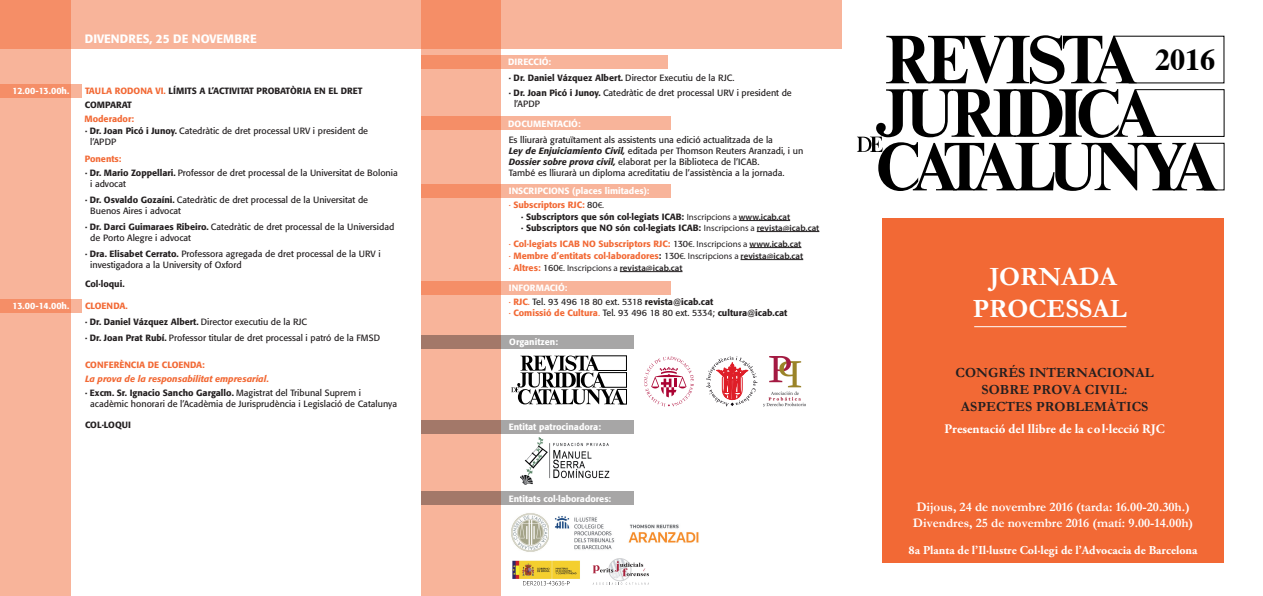
<style>
.page{position:relative;width:1263px;height:596px;background:#fff}
.page>*{position:absolute;margin:0;border:0;box-sizing:border-box;transform-origin:0 0}
.t1{font:700 30.2px "Times";color:#000}
.t2{font:700 26.5px/31.9px "Garamond";color:#fff;text-align:center}
.t3{font:700 14px/16.8px "Garamond";letter-spacing:.005em;color:#231f20;text-align:center}
.t4{font:700 13px/15.6px "Garamond";color:#fff}
.t5{font:700 13px "Adobe Garamond Pro";color:#fff}
.t6{font:700 12px "Adobe Garamond Pro";color:#fff}
.t7{font:500 12px "Formata";color:#fff}
.t8{font:9px/16px "Formata";color:#231f20}
.t9{font:500 9px/11px "Formata";color:#231f20}
.t10{font:500 9px/14px "Formata";color:#fff}
.t11{font:500 9px/12px "Formata";color:#f26935}
.t12{font:italic 500 9px/14px "Formata";color:#f26935}
.t13{font:600 9px "Myriad Pro";color:#231f20}
.s1{color:#f26935}
.s2{font-weight:500;color:#f26935}
.s3{font-weight:500}
.s4{font-style:normal}
.s5{font-style:normal;color:#231f20}
.s6{font-weight:400;font-style:normal;color:#231f20}
.s7{font-weight:500;font-style:italic}
.s8{font-weight:400;color:#f26935}
.s9{font-weight:400;color:#231f20}
.s10{font-family:"Myriad Pro";font-weight:400;color:#231f20}
.s11{font-family:"Myriad Pro";font-weight:400}
.s12{font-family:"Myriad Pro";font-weight:600}
.s13{font-weight:400}
.s14{font-family:"Myriad Pro";font-weight:600;color:#231f20}
.s15{color:#231f20}
.s16{font-family:"Formata";font-weight:400;color:#f26935}
.s17{font-family:"Formata";font-weight:500;color:#f26935}
.s18{font-family:"Formata";font-weight:400}
.s19{font-weight:500;color:#fff}
</style>
<div class="page">
<div style="left:882px;top:218px;width:342px;height:344px;background:#f26935"></div>
<svg style="left:857px;top:35px;width:368px;height:156px"></svg>
<hr style="left:974px;top:326px;width:152px;height:1px;background:#fff">
<div style="left:421px;top:0;width:421px;height:49px;background:#f8b49a"></div>
<svg style="left:421px;top:0;width:79px;height:595px;background:#f7af94"></svg>
<svg style="left:421px;top:56px;width:247px;height:13px;background:#f7a789"></svg>
<svg style="left:421px;top:117px;width:249px;height:13px;background:#f7a789"></svg>
<svg style="left:421px;top:184px;width:250px;height:13px;background:#f7a789"></svg>
<svg style="left:422px;top:281px;width:249px;height:13px;background:#f7a789"></svg>
<hr style="left:739px;top:220px;width:51px;height:1px;background:#231f20">
<hr style="left:757px;top:231px;width:62px;height:1px;background:#231f20">
<hr style="left:749px;top:247px;width:52px;height:1px;background:#231f20">
<hr style="left:741px;top:259px;width:62px;height:1px;background:#231f20">
<hr style="left:620px;top:271px;width:62px;height:1px;background:#231f20">
<div style="left:0;top:0;width:421px;height:49px;background:#f8b49a"></div>
<svg style="left:0;top:0;width:71px;height:595px;background:#f7b095"></svg>
<svg style="left:0;top:84px;width:81px;height:13px"></svg>
<svg style="left:0;top:299px;width:81px;height:13px"></svg>
<svg style="left:421px;top:491px;width:212px;height:13px;background:#a5948e"></svg>
<svg style="left:421px;top:420px;width:212px;height:13px;background:#a5948e"></svg>
<img style="left:511px;top:513px;width:38px;height:39px">
<img style="left:628px;top:524px;width:71px;height:19px">
<svg style="left:421px;top:335px;width:213px;height:13px;background:#a5948f"></svg>
<svg style="left:706px;top:356px;width:51px;height:50px"></svg>
<svg style="left:644px;top:356px;width:50px;height:50px"></svg>
<svg style="left:511px;top:355px;width:116px;height:49px"></svg>
<img style="left:554px;top:516px;width:61px;height:34px">
<img style="left:521px;top:437px;width:89px;height:47px">
<svg style="left:593px;top:558px;width:56px;height:26px"></svg>
<img style="left:763px;top:356px;width:43px;height:50px">
<img style="left:512px;top:560px;width:68px;height:26px">
<h3 class="t7" style="left:85px;top:32px;width:174px">DIVENDRES, 25 DE NOVEMBRE</h3>
<p class="t10" style="left:13px;top:84px;width:58px">12.00-13.00h.</p>
<p class="t9" style="left:85px;top:84px;width:279px;line-height:14px"><span class="s1">TAULA RODONA VI.</span> LÍMITS A L’ACTIVITAT PROBATÒRIA EN EL DRET<br>COMPARAT</p>
<p class="t8" style="left:85px;top:113px;width:285px;line-height:11.9px"><span class="s2">Moderador:<br></span><span class="s3">· Dr. Joan Picó i Junoy.</span> Catedràtic de dret processal URV i president de</p>
<p class="t8" style="left:90px;top:133px;width:28px">l’APDP</p>
<p class="t8" style="left:85px;top:152px;width:314px;line-height:14px"><span class="s2">Ponents:<br></span><span class="s3">· Dr. Mario Zoppellari.</span> Professor de dret processal de la Universitat de Bolonia</p>
<p class="t8" style="left:85px;top:176px;width:285px;text-indent:5px">i advocat<br><span class="s3">· Dr. Osvaldo Gozaíni.</span> Catedràtic de dret processal de la Universitat de</p>
<p class="t8" style="left:85px;top:203px;width:311px;text-indent:5px">Buenos Aires i advocat<br><span class="s3">· Dr. Darci Guimaraes Ribeiro.</span> Catedràtic de dret processal de la Universidad</p>
<p class="t8" style="left:85px;top:230px;width:297px;text-indent:5px">de Porto Alegre i advocat<br><span class="s3">· Dra. Elisabet Cerrato.</span> Professora agregada de dret processal de la URV i</p>
<p class="t8" style="left:90px;top:257px;width:153px">investigadora a la University of Oxford</p>
<p class="t9" style="left:85px;top:278px;width:41px">Col·loqui.</p>
<p class="t10" style="left:13px;top:299px;width:58px">13.00-14.00h.</p>
<p class="t8" style="left:85px;top:298px;width:297px"><span class="s2">CLOENDA.<br></span><span class="s3">· Dr. Daniel Vázquez Albert.</span> Director executiu de la RJC<br><span class="s3">· Dr. Joan Prat Rubí.</span> Professor titular de dret processal i patró de la FMSD</p>
<p class="t12" style="left:85px;top:358px;width:277px"><span class="s4">CONFERÈNCIA DE CLOENDA:<br></span>La prova de la responsabilitat empresarial<span class="s4">.<br></span><span class="s5">· Excm. Sr. Ignacio Sancho Gargallo.</span> <span class="s6">Magistrat del Tribunal Suprem i</span></p>
<p class="t8" style="left:90px;top:396px;width:308px">acadèmic honorari de l’Acadèmia de Jurisprudència i Legislació de Catalunya</p>
<p class="t9" style="left:85px;top:419px;width:47px">COL·LOQUI</p>
<p class="t10" style="left:508px;top:55px;width:44px">DIRECCIÓ:</p>
<h1 class="t1" style="left:1155px;top:31px;width:62px">2016</h1>
<p class="t8" style="left:509px;top:71px;width:285px;line-height:14px"><span class="s3">· Dr. Daniel Vázquez Albert.</span> Director Executiu de la RJC.<br><span class="s3">· Dr. Joan Picó i Junoy.</span> Catedràtic de dret processal URV i president de</p>
<p class="t8" style="left:514px;top:95px;width:28px">l’APDP</p>
<p class="t10" style="left:508px;top:116px;width:74px">DOCUMENTACIÓ:</p>
<p class="t8" style="left:509px;top:134px;width:296px;line-height:11px">Es lliurarà gratuïtament als assistents una edició actualitzada de la<br><span class="s7">Ley de Enjuiciamiento Civil,</span> editada per Thomson Reuters Aranzadi, i un <span class="s7">Dossier sobre prova civil,</span> elaborat per la Biblioteca de l’ICAB.<br>També es lliurarà un diploma acreditatiu de l’assistència a la jornada.</p>
<p class="t10" style="left:509px;top:183px;width:142px">INSCRIPCIONS (places limitades): <span class="s8">·</span> <span class="s1">Subscriptors RJC:</span> <span class="s9">80</span><span class="s10">€.</span></p>
<p class="t9" style="left:521px;top:211px;width:300px">· Subscriptors que són col·legiats ICAB: <span class="s11">Inscripcions a</span> <span class="s12">www.icab.cat<br></span>· Subscriptors que NO són col·legiats ICAB: <span class="s11">Inscripcions a</span> <span class="s12">revista@icab.cat</span></p>
<p class="t11" style="left:509px;top:237px;width:296px"><span class="s13">·</span> Col·legiats ICAB NO Subscriptors RJC: <span class="s9">130</span><span class="s10">€. Inscripcions a</span> <span class="s14">www.icab.cat </span><span class="s13">·</span> Membre d’entitats col·laboradores<span class="s15">:</span> <span class="s9">130</span><span class="s10">€. Inscripcions a</span> <span class="s14">revista@icab.cat</span></p>
<p class="t13" style="left:509px;top:262px;width:175px"><span class="s16">·</span> <span class="s17">Altres:</span> <span class="s18">160</span><span class="s13">€. Inscripcions a</span> revista@icab.cat</p>
<p class="t8" style="left:509px;top:280px;width:206px;line-height:14px"><span class="s19">INFORMACIÓ:<br></span><span class="s1">·</span> <span class="s2">RJC</span><span class="s1">.</span> Tel. 93 496 18 80 ext. 5318 <span class="s3">revista@icab.cat</span></p>
<p class="t8" style="left:509px;top:304px;width:280px"><span class="s1">·</span> <span class="s2">Comissió de Cultura</span><span class="s1">.</span> Tel. 93 496 18 80 ext. 5334; <span class="s3">cultura@icab.cat</span></p>
<h2 class="t2" style="left:973px;top:260px;width:155px">JORNADA<br>PROCESSAL</h2>
<p class="t10" style="left:509px;top:334px;width:50px">Organitzen:</p>
<p class="t10" style="left:509px;top:420px;width:94px">Entitat patrocinadora:</p>
<p class="t10" style="left:509px;top:491px;width:104px">Entitats col·laboradores:</p>
<h3 class="t3" style="left:956px;top:364px;width:199px">CONGRÉS INTERNACIONAL<br>SOBRE PROVA CIVIL:<br>ASPECTES PROBLEMÀTICS</h3>
<h3 class="t5" style="left:944px;top:421px;width:222px">Presentació del llibre de la col·lecció RJC</h3>
<h3 class="t4" style="left:913px;top:498px;width:282px">Dijous, 24 de novembre 2016 (tarda: 16.00-20.30h.)<br>Divendres, 25 de novembre 2016 (matí: 9.00-14.00h)</h3>
<h3 class="t6" style="left:909px;top:543px;width:290px">8a Planta de l’Il·lustre Col·legi de l’Advocacia de Barcelona</h3>
</div>
